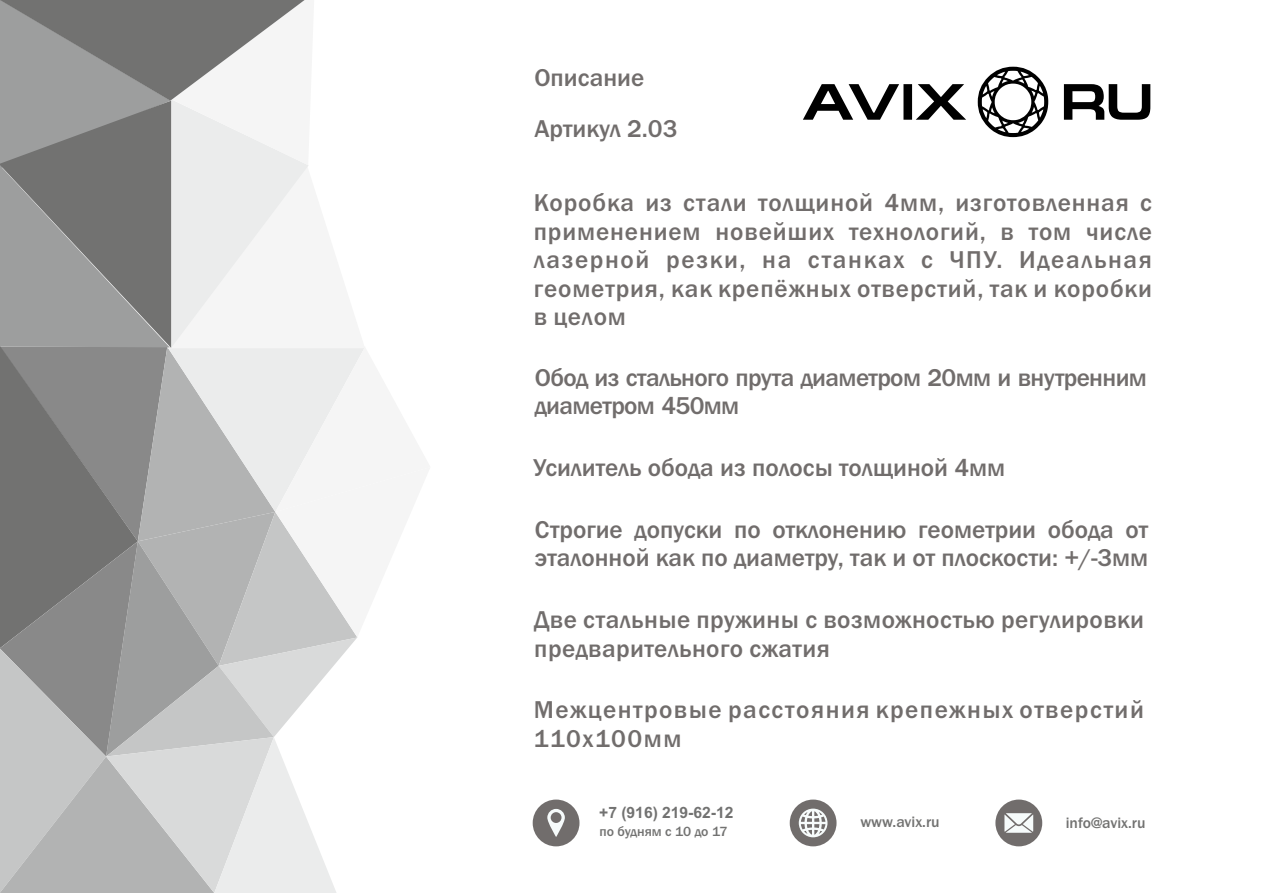
<style>
.page{position:relative;width:1263px;height:893px;background:#fff}
.page>*{position:absolute;margin:0;border:0;box-sizing:border-box;transform-origin:0 0}
.t1{font:500 25.2px/28.5px "Franklin Gothic";color:#716d6c}
.t2{font:500 25.2px/28.5px "Franklin Gothic";letter-spacing:-.025em;color:#716d6c}
.t3{font:500 25.2px/28.5px "Franklin Gothic";letter-spacing:.06em;color:#716d6c}
.t4{font:500 15.6px "Franklin Gothic";color:#727271}
.t5{font:700 15.6px "Arial";color:#727271}
.t6{font:500 13.8px "Franklin Gothic";color:#727271}
</style>
<div class="page">
<svg style="left:0;top:0;width:365px;height:893px"></svg>
<svg style="left:1064px;top:84px;width:86px;height:36px"></svg>
<svg style="left:803px;top:84px;width:163px;height:36px"></svg>
<svg style="left:978px;top:67px;width:70px;height:70px"></svg>
<div style="left:995px;top:799px;width:47px;height:47px;background:#716d6c;border-radius:50%"></div>
<svg style="left:1004px;top:813px;width:29px;height:20px"></svg>
<div style="left:790px;top:799px;width:46px;height:47px;background:#716d6c;border-radius:50%"></div>
<svg style="left:799px;top:809px;width:28px;height:28px"></svg>
<div style="left:533px;top:799px;width:46px;height:47px;background:#716d6c;border-radius:50%"></div>
<svg style="left:547px;top:809px;width:18px;height:28px"></svg>
<p class="t1" style="left:534px;top:65px;width:111px">Описание</p>
<p class="t1" style="left:534px;top:116px;width:145px">Артикул 2.03</p>
<p class="t1" style="left:534px;top:190px;width:620px;text-align:justify">Коробка из стали толщиной 4мм, изготовленная с применением новейших технологий, в том числе лазерной резки, на станках с ЧПУ. Идеальная геометрия, как крепёжных отверстий, так и коробки в целом</p>
<p class="t2" style="left:535px;top:365px;width:614px">Обод из стального прута диаметром 20мм и внутренним диаметром 450мм</p>
<p class="t1" style="left:533px;top:455px;width:473px">Усилитель обода из полосы толщиной 4мм</p>
<p class="t1" style="left:535px;top:517px;width:615px">Строгие допуски по отклонению геометрии обода от эталонной как по диаметру, так и от плоскости: +/-3мм</p>
<p class="t1" style="left:534px;top:607px;width:611px">Две стальные пружины с возможностью регулировки предварительного сжатия</p>
<p class="t3" style="left:534px;top:698px;width:611px">Межцентровые расстояния крепежных отверстий<br>110x100мм</p>
<p class="t5" style="left:599px;top:807px;width:136px">+7 (916) 219-62-12</p>
<p class="t6" style="left:599px;top:826px;width:130px">по будням с 10 до 17</p>
<p class="t4" style="left:860px;top:816px;width:81px">www.avix.ru</p>
<p class="t4" style="left:1066px;top:817px;width:81px">info@avix.ru</p>
</div>
